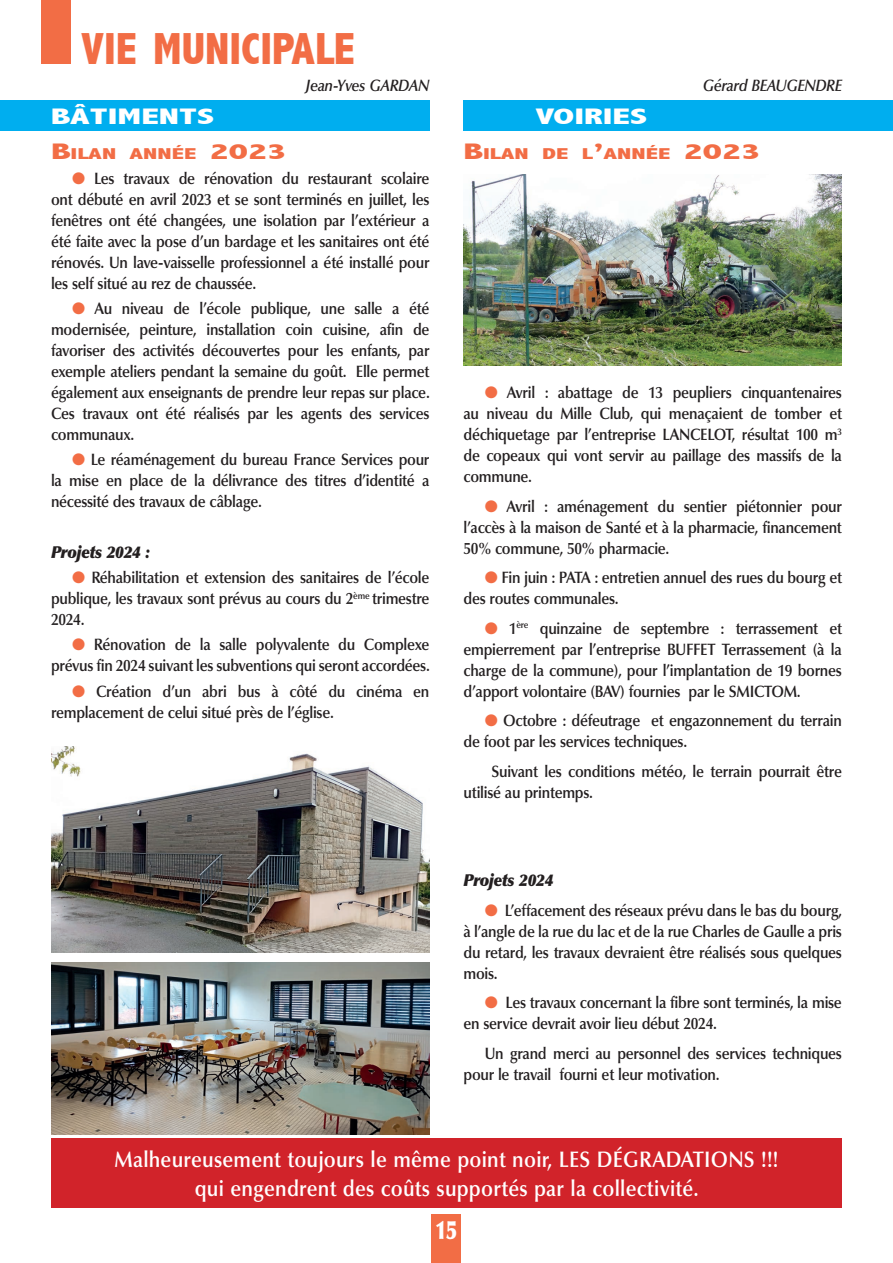
<style>
.page{position:relative;width:893px;height:1263px;background:#fff}
.page>*{position:absolute;margin:0;border:0;box-sizing:border-box;transform-origin:0 0}
.t1{font:800 condensed 45px "Abadi";color:#f26d45}
.t2{font:900 25.5px "Optima LT Std";color:#fff;scale:.73 1}
.t3{font:600 22.5px/29.5px "Optima LT Std";letter-spacing:.01em;color:#fff;text-align:center;scale:.9 1}
.t4{font:800 condensed 22.5px "Abadi";color:#fff;scale:1.67 1}
.t5{font:600 16.5px/21px "Optima LT Std";letter-spacing:-.02em;color:#231f20;text-align:justify;scale:.9 1}
.t6{font:italic 600 16.5px "Optima LT Std";letter-spacing:-.02em;color:#231f20;scale:.9 1}
.t7{font:italic 16.5px "Optima LT Std X Black";letter-spacing:-.02em;color:#231f20;scale:.9 1}
.t8{font:800 condensed 15.75px "Abadi";color:#f26d45;scale:1.67 1}
.s1{font-size:22.5px}
.s2{color:#f26d45}
</style>
<div class="page">
<div style="left:41px;top:0;width:30px;height:64px;background:#f26d45"></div>
<div style="left:0;top:100px;width:429px;height:30px;background:#00aeef"></div>
<div style="left:463px;top:100px;width:430px;height:30px;background:#00aeef"></div>
<img style="left:463px;top:174px;width:379px;height:192px">
<div style="left:51px;top:1138px;width:791px;height:70px;background:#d1232a"></div>
<div style="left:432px;top:1214px;width:29px;height:49px;background:#f26d45"></div>
<img style="left:51px;top:747px;width:378px;height:205px">
<img style="left:51px;top:962px;width:378px;height:172px">
<h1 class="t1" style="left:81px;top:23px;width:93px">VIE MUNICIPALE</h1>
<h3 class="t4" style="left:51px;top:103px;width:99px">BÂTIMENTS</h3>
<h3 class="t4" style="left:535px;top:103px;width:68px">VOIRIES</h3>
<p class="t8" style="left:463px;top:144px;width:179px"><span class="s1">B</span>ILAN DE L<span class="s1">’</span>ANNÉE <span class="s1">2023</span></p>
<p class="t6" style="left:306px;top:76px;width:139px">Jean-Yves GARDAN</p>
<p class="t6" style="left:703px;top:76px;width:156px">Gérard BEAUGENDRE</p>
<p class="t8" style="left:51px;top:144px;width:142px"><span class="s1">B</span>ILAN ANNÉE <span class="s1">2023</span></p>
<p class="t5" style="left:51px;top:168px;width:422px;text-indent:21px"><span class="s2">●</span> Les travaux de rénovation du restaurant scolaire ont débuté en avril 2023 et se sont terminés en juillet, les fenêtres ont été changées, une isolation par l’extérieur a été faite avec la pose d’un bardage et les sanitaires ont été rénovés. Un lave-vaisselle professionnel a été installé pour les self situé au rez de chaussée.</p>
<p class="t5" style="left:51px;top:298px;width:422px;text-indent:21px"><span class="s2">●</span> Au niveau de l’école publique, une salle a été modernisée, peinture, installation coin cuisine, afin de favoriser des activités découvertes pour les enfants, par exemple ateliers pendant la semaine du goût. Elle permet également aux enseignants de prendre leur repas sur place.<br>Ces travaux ont été réalisés par les agents des services communaux.</p>
<p class="t5" style="left:51px;top:449px;width:422px;text-indent:21px"><span class="s2">●</span> Le réaménagement du bureau France Services pour la mise en place de la délivrance des titres d’identité a nécessité des travaux de câblage.</p>
<p class="t7" style="left:51px;top:542px;width:112px">Projets 2024 :</p>
<p class="t5" style="left:51px;top:567px;width:422px;text-indent:21px"><span class="s2">●</span> Réhabilitation et extension des sanitaires de l’école publique, les travaux sont prévus au cours du 2<sup>ème</sup> trimestre 2024.</p>
<p class="t5" style="left:51px;top:634px;width:422px;text-align:right"><span class="s2">●</span> Rénovation de la salle polyvalente du Complexe prévus fin 2024 suivant les subventions qui seront accordées.</p>
<p class="t5" style="left:51px;top:681px;width:422px;text-indent:21px"><span class="s2">●</span> Création d’un abri bus à côté du cinéma en remplacement de celui situé près de l’église.</p>
<p class="t5" style="left:463px;top:382px;width:422px;text-indent:21px"><span class="s2">●</span> Avril : abattage de 13 peupliers cinquantenaires au niveau du Mille Club, qui menaçaient de tomber et déchiquetage par l’entreprise LANCELOT, résultat 100 m<sup>3 </sup>de copeaux qui vont servir au paillage des massifs de la commune.</p>
<p class="t5" style="left:463px;top:496px;width:422px;text-indent:21px"><span class="s2">●</span> Avril : aménagement du sentier piétonnier pour l’accès à la maison de Santé et à la pharmacie, financement 50% commune, 50% pharmacie.</p>
<p class="t5" style="left:463px;top:567px;width:422px;text-indent:21px"><span class="s2">●</span> Fin juin : PATA : entretien annuel des rues du bourg et des routes communales.</p>
<p class="t5" style="left:463px;top:618px;width:422px;text-indent:21px"><span class="s2">●</span> 1<sup>ère</sup> quinzaine de septembre : terrassement et empierrement par l’entreprise BUFFET Terrassement (à la charge de la commune), pour l’implantation de 19 bornes d’apport volontaire (BAV) fournies par le SMICTOM.</p>
<p class="t5" style="left:463px;top:710px;width:422px;text-indent:21px"><span class="s2">●</span> Octobre : défeutrage et engazonnement du terrain de foot par les services techniques.</p>
<p class="t5" style="left:463px;top:761px;width:422px;text-indent:28px">Suivant les conditions météo, le terrain pourrait être utilisé au printemps.</p>
<p class="t7" style="left:463px;top:870px;width:102px">Projets 2024</p>
<p class="t5" style="left:463px;top:900px;width:422px;text-indent:21px"><span class="s2">●</span> L’effacement des réseaux prévu dans le bas du bourg, à l’angle de la rue du lac et de la rue Charles de Gaulle a pris du retard, les travaux devraient être réalisés sous quelques mois.</p>
<p class="t5" style="left:463px;top:992px;width:422px;text-indent:21px"><span class="s2">●</span> Les travaux concernant la fibre sont terminés, la mise en service devrait avoir lieu début 2024.</p>
<p class="t5" style="left:463px;top:1043px;width:422px;text-indent:21px">Un grand merci au personnel des services techniques pour le travail fourni et leur motivation.</p>
<h3 class="t3" style="left:114px;top:1144px;width:739px">Malheureusement toujours le même point noir, LES DÉGRADATIONS !!! qui engendrent des coûts supportés par la collectivité.</h3>
<h2 class="t2" style="left:436px;top:1215px;width:31px">15</h2>
</div>
